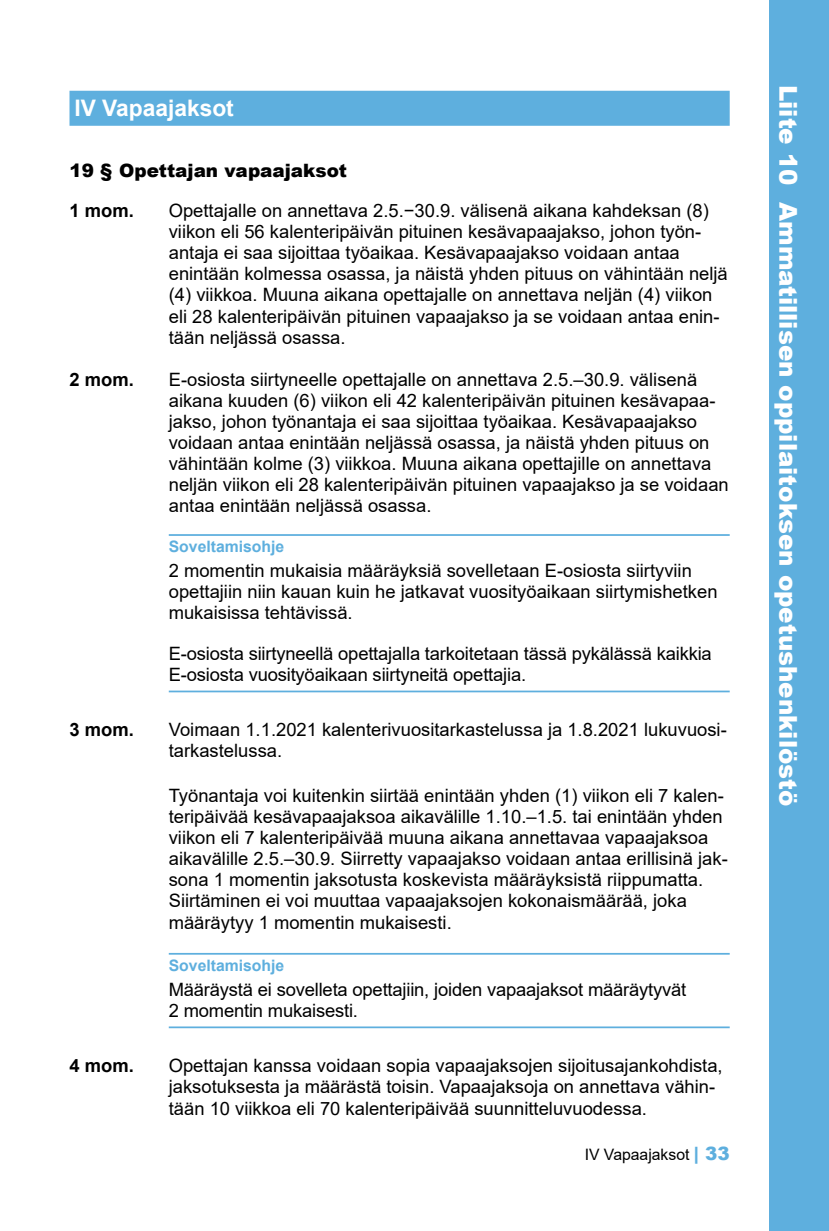
<style>
.page{position:relative;width:829px;height:1231px;background:#fff}
.page>*{position:absolute;margin:0;border:0;box-sizing:border-box;transform-origin:0 0}
.t1{font:900 24.5px "Arial";color:#fff}
.Ots2palkki{font:700 22.75px "Arial";color:#fff}
.Momentti{font:18.38px/21px "Arial";color:#000}
.LeipäSisennetty{font:18.38px/21.2px "Arial";color:#000}
.SisennysAlaviivalla{font:18.38px/21px "Arial";letter-spacing:-.01em;color:#000}
.Ots3{font:900 18.38px "Arial";color:#000}
.Momentti-2{font:700 18.38px "Arial";color:#000}
.Ots5b{font:700 15.75px "Arial";color:#5eafde}
.t2{font:15.75px "Arial";color:#000}
.s1{font-weight:900;font-size:18.38px;color:#5eafde}
</style>
<div class="page">
<div style="left:769px;top:0;width:59px;height:1230px;background:#5eafde"></div>
<div style="left:69px;top:91px;width:660px;height:35px;background:#5eafde"></div>
<hr style="left:169px;top:534px;width:560px;height:2px;background:#5eafde">
<hr style="left:169px;top:690px;width:560px;height:2px;background:#5eafde">
<hr style="left:169px;top:952px;width:560px;height:2px;background:#5eafde">
<hr style="left:169px;top:1026px;width:560px;height:2px;background:#5eafde">
<p class="Ots2palkki" style="left:74px;top:92px;width:161px">IV Vapaajaksot</p>
<p class="Ots3" style="left:69px;top:157px;width:279px">19 § Opettajan vapaajaksot</p>
<p class="Momentti-2" style="left:69px;top:198px;width:66px">1 mom.</p>
<p class="Momentti" style="left:169px;top:200px;width:560px">Opettajalle on annettava 2.5.−30.9. välisenä aikana kahdeksan (8) viikon eli 56 kalenteripäivän pituinen kesävapaajakso, johon työn&shy;antaja ei saa sijoittaa työaikaa. Kesävapaajakso voidaan antaa enintään kolmessa osassa, ja näistä yhden pituus on vähintään neljä (4) viikkoa. Muuna aikana opettajalle on annettava neljän (4) viikon eli 28 kalenteripäivän pituinen vapaajakso ja se voidaan antaa enin&shy;tään neljässä osassa.</p>
<p class="Momentti-2" style="left:69px;top:366px;width:66px">2 mom.</p>
<p class="Momentti" style="left:169px;top:368px;width:561px">E-osiosta siirtyneelle opettajalle on annettava 2.5.–30.9. välisenä aikana kuuden (6) viikon eli 42 kalenteripäivän pituinen kesävapaa&shy;jakso, johon työnantaja ei saa sijoittaa työaikaa. Kesävapaajakso voidaan antaa enintään neljässä osassa, ja näistä yhden pituus on vähintään kolme (3) viikkoa. Muuna aikana opettajille on annettava neljän viikon eli 28 kalenteripäivän pituinen vapaajakso ja se voidaan antaa enintään neljässä osassa.</p>
<p class="Ots5b" style="left:169px;top:535px;width:117px">Soveltamisohje</p>
<p class="LeipäSisennetty" style="left:169px;top:559px;width:550px">2 momentin mukaisia määräyksiä sovelletaan E-osiosta siirtyviin opettajiin niin kauan kuin he jatkavat vuosityöaikaan siirtymishetken mukaisissa tehtävissä.</p>
<p class="SisennysAlaviivalla" style="left:169px;top:642px;width:544px">E-osiosta siirtyneellä opettajalla tarkoitetaan tässä pykälässä kaikkia<br>E-osiosta vuosityöaikaan siirtyneitä opettajia.</p>
<p class="Momentti-2" style="left:69px;top:717px;width:66px">3 mom.</p>
<p class="Momentti" style="left:169px;top:719px;width:559px">Voimaan 1.1.2021 kalenterivuositarkastelussa ja 1.8.2021 lukuvuosi&shy;tarkastelussa.</p>
<p class="LeipäSisennetty" style="left:169px;top:784px;width:560px">Työnantaja voi kuitenkin siirtää enintään yhden (1) viikon eli 7 kalen&shy;teripäivää kesävapaajaksoa aikavälille 1.10.–1.5. tai enintään yhden viikon eli 7 kalenteripäivää muuna aikana annettavaa vapaajaksoa aikavälille 2.5.–30.9. Siirretty vapaajakso voidaan antaa erillisinä jak&shy;sona 1 momentin jaksotusta koskevista määräyksistä riippumatta.<br>Siirtäminen ei voi muuttaa vapaajaksojen kokonaismäärää, joka määräytyy 1 momentin mukaisesti.</p>
<p class="Ots5b" style="left:169px;top:954px;width:117px">Soveltamisohje</p>
<p class="SisennysAlaviivalla" style="left:169px;top:978px;width:519px">Määräystä ei sovelleta opettajiin, joiden vapaajaksot määräytyvät<br>2 momentin mukaisesti.</p>
<p class="Momentti-2" style="left:69px;top:1052px;width:66px">4 mom.</p>
<p class="Momentti" style="left:169px;top:1054px;width:555px;line-height:21.5px">Opettajan kanssa voidaan sopia vapaajaksojen sijoitusajankohdista, jaksotuksesta ja määrästä toisin. Vapaajaksoja on annettava vähin&shy;tään 10 viikkoa eli 70 kalenteripäivää suunnitteluvuodessa.</p>
<p class="t2" style="left:584px;top:1143px;width:146px">IV Vapaajaksot <span class="s1">| 33</span></p>
<h1 class="t1" style="left:805px;top:85px;width:723px;rotate:90deg">Liite 10 Ammatillisen oppilaitoksen opetushenkilöstö</h1>
</div>
